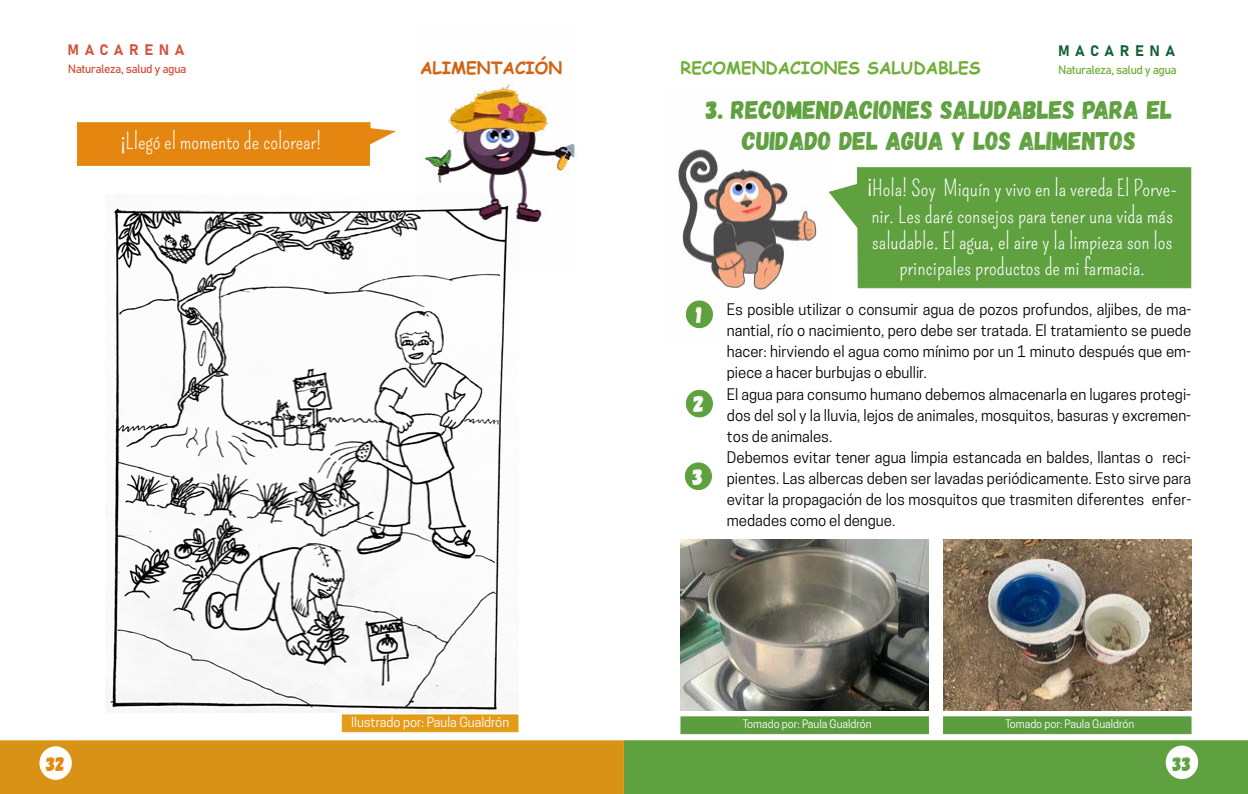
<style>
.page{position:relative;width:1248px;height:794px;background:#fff}
.page>*{position:absolute;margin:0;border:0;box-sizing:border-box;transform-origin:0 0}
.t1{font:26px/31.2px "Gagalin";color:#5fa03f;text-align:center}
.t2{font:23px "Gagalin";color:#fff}
.t3{font:22px/26.4px "Pompiere";color:#fff;text-align:center}
.t4{font:700 22px "Sitka Text";color:#e49c18}
.t5{font:20px "Gagalin";color:#e4860f}
.t6{font:20px "Gagalin";color:#5fa03f}
.t7{font:700 17px "Comic Sans MS";color:#71af39}
.t8{font:700 17px "Comic Sans MS";color:#d36414}
.t9{font:15px/21.1px "Cooper Hewitt";color:#000}
.t10{font:15px "Bahnschrift";letter-spacing:.36em;color:#d4533f}
.t11{font:15px "Bahnschrift";letter-spacing:.36em;color:#106236}
.t12{font:13px "Cooper Hewitt";color:#fff}
.t13{font:12px "Bahnschrift";letter-spacing:-.05em;color:#d4533e}
.t14{font:12px "Bahnschrift";letter-spacing:-.05em;color:#71af39}
.t15{font:11px "Cooper Hewitt";color:#fff}
.s1{font-family:"Cooper Hewitt"}
</style>
<div class="page">
<svg style="left:0;top:740px;width:1247px;height:54px;background:#9d9b2f"></svg>
<div style="left:1165px;top:745px;width:32px;height:34px;background:#fff;border-radius:50%"></div>
<svg style="left:829px;top:167px;width:362px;height:122px;background:#6aa64c"></svg>
<div style="left:686px;top:390px;width:26px;height:27px;background:#5fa03f;border-radius:50%"></div>
<div style="left:685px;top:390px;width:28px;height:27px;border:1px solid #5fa03f;border-radius:50%"></div>
<div style="left:685px;top:463px;width:26px;height:26px;background:#5fa03f;border-radius:50%"></div>
<div style="left:684px;top:462px;width:28px;height:28px;border:1px solid #5fa03f;border-radius:50%"></div>
<svg style="left:77px;top:122px;width:319px;height:44px;background:#e58e20"></svg>
<img style="left:943px;top:540px;width:248px;height:170px">
<img style="left:680px;top:540px;width:248px;height:170px">
<div style="left:680px;top:716px;width:248px;height:18px;background:#5c9d3f;border:1px solid #5c993d"></div>
<div style="left:342px;top:714px;width:176px;height:18px;background:#e39b1a;border:1px solid #e39b15"></div>
<img style="left:678px;top:149px;width:139px;height:180px">
<img style="left:110px;top:208px;width:396px;height:504px">
<img style="left:418px;top:83px;width:157px;height:187px">
<div style="left:943px;top:716px;width:248px;height:18px;background:#5c9d3f;border:1px solid #5c993d"></div>
<p class="t10" style="left:68px;top:38px;width:118px">MACARENA</p>
<p class="t13" style="left:68px;top:59px;width:120px">Naturaleza, salud y agua</p>
<p class="t8" style="left:420px;top:55px;width:143px">ALIMENTACIÓN</p>
<h3 class="t3" style="left:121px;top:129px;width:202px"><span class="s1">¡</span>Llegó el momento de colorear!</h3>
<p class="t11" style="left:1058px;top:40px;width:118px">MACARENA</p>
<p class="t7" style="left:680px;top:56px;width:302px">RECOMENDACIONES SALUDABLES</p>
<p class="t14" style="left:1058px;top:61px;width:120px">Naturaleza, salud y agua</p>
<h1 class="t1" style="left:705px;top:94px;width:468px">3. RECOMENDACIONES SALUDABLES PARA EL<br>CUIDADO DEL AGUA Y LOS ALIMENTOS</h1>
<h3 class="t3" style="left:867px;top:176px;width:311px"><span class="s1">¡</span>Hola! Soy Miquín y vivo en la vereda El Porve&shy;nir. Les daré consejos para tener una vida más saludable. El agua, el aire y la limpieza son los principales productos de mi farmacia.</h3>
<h2 class="t2" style="left:696px;top:300px;width:7px">1</h2>
<p class="t9" style="left:726px;top:299px;width:466px">Es posible utilizar o consumir agua de pozos profundos, aljibes, de ma&shy;nantial, río o nacimiento, pero debe ser tratada. El tratamiento se puede hacer: hirviendo el agua como mínimo por un 1 minuto después que em&shy;piece a hacer burbujas o ebullir.<br>El agua para consumo humano debemos almacenarla en lugares protegi&shy;dos del sol y la lluvia, lejos de animales, mosquitos, basuras y excremen&shy;tos de animales.<br>Debemos evitar tener agua limpia estancada en baldes, llantas o reci&shy;pientes. Las albercas deben ser lavadas periódicamente. Esto sirve para evitar la propagación de los mosquitos que trasmiten diferentes enfer&shy;medades como el dengue.</p>
<h2 class="t2" style="left:693px;top:390px;width:12px">2</h2>
<h2 class="t2" style="left:692px;top:462px;width:12px">3</h2>
<p class="t12" style="left:351px;top:715px;width:159px">Ilustrado por: Paula Gualdrón</p>
<p class="t15" style="left:742px;top:717px;width:130px">Tomado por: Paula Gualdrón</p>
<p class="t15" style="left:1005px;top:717px;width:130px">Tomado por: Paula Gualdrón</p>
<h3 class="t5" style="left:46px;top:752px;width:20px">32</h3>
<h3 class="t6" style="left:1172px;top:752px;width:20px">33</h3>
<h3 class="t4" style="left:37px;top:749px;width:28px">34</h3>
</div>
